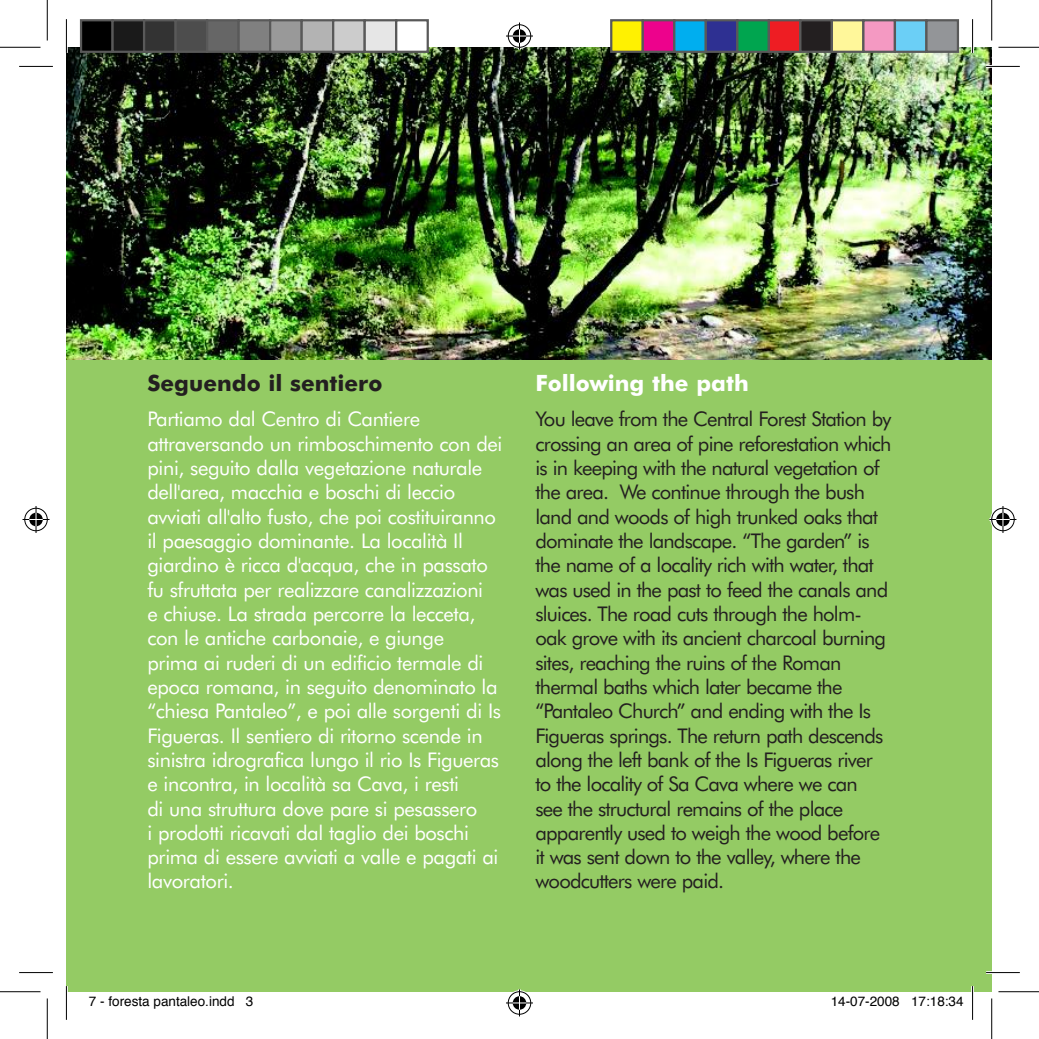
<style>
.page{position:relative;width:1039px;height:1039px;background:#fff}
.page>*{position:absolute;margin:0;border:0;box-sizing:border-box;transform-origin:0 0}
.Normale{font:700 22.5px "Futura BT";color:#231f20}
.Normale-2{font:700 22.5px "Futura BT";color:#fff}
.Normale-3{font:20.25px/24.3px "Futura BT";letter-spacing:-.04em;color:#231f20}
.Normale-4{font:20.25px/24.3px "Futura BT";letter-spacing:-.02em;color:#fff}
.t1{font:13.5px "Helvetica";color:#000}
</style>
<div class="page">
<img style="left:66px;top:47px;width:925px;height:313px">
<div style="left:66px;top:360px;width:925px;height:631px;background:#94cb64"></div>
<hr style="left:986px;top:65px;width:33px;height:3px;background:#fff">
<hr style="left:986px;top:971px;width:33px;height:2px;background:#fff">
<hr style="left:65px;top:19px;width:3px;height:34px;background:#fff">
<hr style="left:65px;top:986px;width:3px;height:33px;background:#fff">
<hr style="left:971px;top:19px;width:2px;height:34px;background:#fff">
<hr style="left:971px;top:986px;width:2px;height:33px;background:#fff">
<hr style="left:19px;top:66px;width:34px;height:1px;background:#000">
<hr style="left:986px;top:66px;width:33px;height:1px;background:#000">
<hr style="left:19px;top:972px;width:34px;height:1px;background:#000">
<hr style="left:986px;top:972px;width:33px;height:1px;background:#000">
<hr style="left:66px;top:19px;width:1px;height:34px;background:#000">
<hr style="left:66px;top:986px;width:1px;height:33px;background:#000">
<hr style="left:972px;top:19px;width:1px;height:34px;background:#000">
<hr style="left:972px;top:986px;width:1px;height:33px;background:#000">
<hr style="left:0;top:47px;width:40px;height:1px;background:#000">
<hr style="left:998px;top:47px;width:40px;height:1px;background:#000">
<hr style="left:0;top:991px;width:40px;height:1px;background:#000">
<hr style="left:998px;top:991px;width:40px;height:1px;background:#000">
<hr style="left:47px;top:0;width:1px;height:41px;background:#000">
<hr style="left:47px;top:998px;width:1px;height:40px;background:#000">
<hr style="left:991px;top:0;width:1px;height:41px;background:#000">
<hr style="left:991px;top:998px;width:1px;height:40px;background:#000">
<svg style="left:506px;top:23px;width:27px;height:27px"></svg>
<svg style="left:506px;top:989px;width:27px;height:27px"></svg>
<svg style="left:23px;top:506px;width:27px;height:27px"></svg>
<svg style="left:989px;top:506px;width:27px;height:27px"></svg>
<div style="left:81px;top:20px;width:32px;height:32px;background:#000"></div>
<div style="left:80px;top:19px;width:34px;height:34px;border:2px solid #595959"></div>
<div style="left:113px;top:20px;width:31px;height:32px;background:#1a1a1a"></div>
<div style="left:111px;top:19px;width:34px;height:34px;border:2px solid #595959"></div>
<div style="left:144px;top:20px;width:32px;height:32px;background:#333"></div>
<div style="left:143px;top:19px;width:34px;height:34px;border:2px solid #595959"></div>
<div style="left:176px;top:20px;width:31px;height:32px;background:#4d4d4d"></div>
<div style="left:174px;top:19px;width:34px;height:34px;border:2px solid #595959"></div>
<div style="left:207px;top:20px;width:32px;height:32px;background:#666"></div>
<div style="left:206px;top:19px;width:34px;height:34px;border:2px solid #595959"></div>
<div style="left:239px;top:20px;width:31px;height:32px;background:#808080"></div>
<div style="left:237px;top:19px;width:34px;height:34px;border:2px solid #595959"></div>
<div style="left:270px;top:20px;width:32px;height:32px;background:#999"></div>
<div style="left:269px;top:19px;width:34px;height:34px;border:2px solid #595959"></div>
<div style="left:302px;top:20px;width:31px;height:32px;background:#b3b3b3"></div>
<div style="left:300px;top:19px;width:34px;height:34px;border:2px solid #595959"></div>
<div style="left:333px;top:20px;width:32px;height:32px;background:#ccc"></div>
<div style="left:332px;top:19px;width:34px;height:34px;border:2px solid #595959"></div>
<div style="left:365px;top:20px;width:31px;height:32px;background:#e6e6e6"></div>
<div style="left:363px;top:19px;width:34px;height:34px;border:2px solid #595959"></div>
<div style="left:396px;top:20px;width:32px;height:32px;background:#fff"></div>
<div style="left:395px;top:19px;width:34px;height:34px;border:2px solid #595959"></div>
<div style="left:611px;top:20px;width:31px;height:32px;background:#fff101"></div>
<div style="left:610px;top:19px;width:34px;height:34px;border:2px solid #595959"></div>
<div style="left:642px;top:20px;width:32px;height:32px;background:#ed028c"></div>
<div style="left:641px;top:19px;width:34px;height:34px;border:2px solid #595959"></div>
<div style="left:674px;top:20px;width:31px;height:32px;background:#00aeef"></div>
<div style="left:673px;top:19px;width:34px;height:34px;border:2px solid #595959"></div>
<div style="left:705px;top:20px;width:32px;height:32px;background:#2e3092"></div>
<div style="left:704px;top:19px;width:34px;height:34px;border:2px solid #595959"></div>
<div style="left:737px;top:20px;width:31px;height:32px;background:#00a54f"></div>
<div style="left:736px;top:19px;width:34px;height:34px;border:2px solid #595959"></div>
<div style="left:768px;top:20px;width:32px;height:32px;background:#ee1d23"></div>
<div style="left:767px;top:19px;width:34px;height:34px;border:2px solid #595959"></div>
<div style="left:800px;top:20px;width:31px;height:32px;background:#231f20"></div>
<div style="left:799px;top:19px;width:34px;height:34px;border:2px solid #595959"></div>
<div style="left:831px;top:20px;width:32px;height:32px;background:#fff79a"></div>
<div style="left:830px;top:19px;width:34px;height:34px;border:2px solid #595959"></div>
<div style="left:863px;top:20px;width:31px;height:32px;background:#f499c2"></div>
<div style="left:862px;top:19px;width:34px;height:34px;border:2px solid #595959"></div>
<div style="left:894px;top:20px;width:32px;height:32px;background:#6bcff6"></div>
<div style="left:893px;top:19px;width:34px;height:34px;border:2px solid #595959"></div>
<div style="left:926px;top:20px;width:31px;height:32px;background:#939598"></div>
<div style="left:925px;top:19px;width:34px;height:34px;border:2px solid #595959"></div>
<p class="Normale" style="left:147px;top:369px;width:236px">Seguendo il sentiero</p>
<p class="Normale-2" style="left:535px;top:369px;width:215px">Following the path</p>
<p class="Normale-3" style="left:535px;top:407px;width:357px">You leave from the Central Forest Station by crossing an area of pine reforestation which is in keeping with the natural vegetation of the area. We continue through the bush land and woods of high trunked oaks that dominate the landscape. “The garden” is the name of a locality rich with water, that was used in the past to feed the canals and sluices. The road cuts through the holm&shy;oak grove with its ancient charcoal burning sites, reaching the ruins of the Roman thermal baths which later became the “Pantaleo Church” and ending with the Is Figueras springs. The return path descends along the left bank of the Is Figueras river to the locality of Sa Cava where we can<br>see the structural remains of the place apparently used to weigh the wood before it was sent down to the valley, where the woodcutters were paid.</p>
<p class="Normale-4" style="left:147px;top:407px;width:356px">Partiamo dal Centro di Cantiere attraversando un rimboschimento con dei pini, seguito dalla vegetazione naturale dell'area, macchia e boschi di leccio avviati all'alto fusto, che poi costituiranno il paesaggio dominante. La località Il giardino è ricca d'acqua, che in passato fu sfruttata per realizzare canalizzazioni<br>e chiuse. La strada percorre la lecceta, con le antiche carbonaie, e giunge<br>prima ai ruderi di un edificio termale di epoca romana, in seguito denominato la “chiesa Pantaleo”, e poi alle sorgenti di Is Figueras. Il sentiero di ritorno scende in sinistra idrografica lungo il rio Is Figueras e incontra, in località sa Cava, i resti<br>di una struttura dove pare si pesassero<br>i prodotti ricavati dal taglio dei boschi prima di essere avviati a valle e pagati ai lavoratori.</p>
<p class="t1" style="left:89px;top:991px;width:166px">7 - foresta pantaleo.indd 3</p>
<p class="t1" style="left:830px;top:991px;width:134px">14-07-2008 17:18:34</p>
</div>
